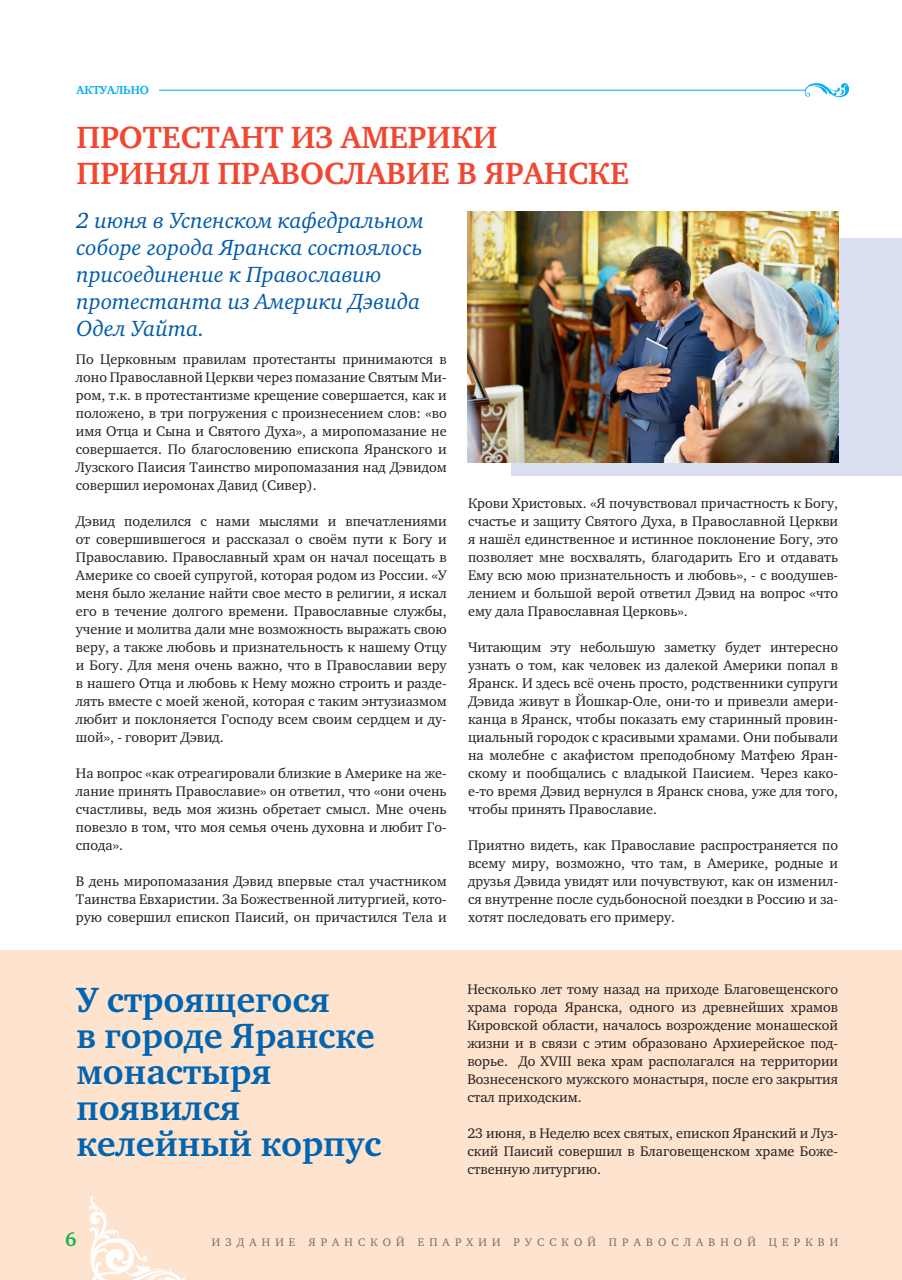
<style>
.page{position:relative;width:902px;height:1280px;background:#fff}
.page>*{position:absolute;margin:0;border:0;box-sizing:border-box;transform-origin:0 0}
.t1{font:700 36px/36px "Charter C";color:#0164b1}
.t2{font:700 31.5px/36px "Charter C";color:#ef4732}
.t3{font:italic 22.5px/27px "Charter C";color:#015aaa}
.t4{font:700 19.5px "Charter C";color:#1ab04b}
.t5{font:14.25px/18px "Charter C";color:#231f20;text-align:justify}
.t6{font:700 12px "Charter C";color:#00aeef}
.t7{font:11.25px "Charter C";letter-spacing:.46em;color:#6c6d70}
</style>
<div class="page">
<div style="left:0;top:950px;width:901px;height:330px;background:#fee3ce"></div>
<hr style="left:159px;top:90px;width:646px;height:1px;background:#00aeef">
<svg style="left:804px;top:83px;width:45px;height:14px"></svg>
<div style="left:512px;top:238px;width:389px;height:238px;background:#d9def0"></div>
<img style="left:467px;top:211px;width:371px;height:252px">
<svg style="left:89px;top:1196px;width:97px;height:84px"></svg>
<p class="t6" style="left:77px;top:84px;width:74px">АКТУАЛЬНО</p>
<h2 class="t2" style="left:77px;top:120px;width:553px">ПРОТЕСТАНТ ИЗ АМЕРИКИ<br>ПРИНЯЛ ПРАВОСЛАВИЕ В ЯРАНСКЕ</h2>
<h3 class="t3" style="left:77px;top:207px;width:349px">2 июня в Успенском кафедральном соборе города Яранска состоялось присоединение к Православию протестанта из Америки Дэвида<br>Одел Уайта.</h3>
<p class="t5" style="left:76px;top:351px;width:372px">По Церковным правилам протестанты принимаются в лоно Православной Церкви через помазание Святым Ми&shy;ром, т.к. в протестантизме крещение совершается, как и положено, в три погружения с произнесением слов: «во имя Отца и Сына и Святого Духа», а миропомазание не совершается. По благословению епископа Яранского и Лузского Паисия Таинство миропомазания над Дэвидом совершил иеромонах Давид (Сивер).</p>
<p class="t5" style="left:76px;top:513px;width:372px">Дэвид поделился с нами мыслями и впечатлениями от совершившегося и рассказал о своём пути к Богу и Православию. Православный храм он начал посещать в Америке со своей супругой, которая родом из России. «У меня было желание найти свое место в религии, я искал его в течение долгого времени. Православные службы, учение и молитва дали мне возможность выражать свою веру, а также любовь и признательность к нашему Отцу и Богу. Для меня очень важно, что в Православии веру в нашего Отца и любовь к Нему можно строить и разде&shy;лять вместе с моей женой, которая с таким энтузиазмом любит и поклоняется Господу всем своим сердцем и ду&shy;шой», - говорит Дэвид.</p>
<p class="t5" style="left:76px;top:765px;width:372px">На вопрос «как отреагировали близкие в Америке на же&shy;лание принять Православие» он ответил, что «они очень счастливы, ведь моя жизнь обретает смысл. Мне очень повезло в том, что моя семья очень духовна и любит Го&shy;спода».</p>
<p class="t5" style="left:76px;top:873px;width:372px">В день миропомазания Дэвид впервые стал участником Таинства Евхаристии. За Божественной литургией, кото&shy;рую совершил епископ Паисий, он причастился Тела и</p>
<p class="t5" style="left:468px;top:495px;width:371px">Крови Христовых. «Я почувствовал причастность к Богу, счастье и защиту Святого Духа, в Православной Церкви я нашёл единственное и истинное поклонение Богу, это позволяет мне восхвалять, благодарить Его и отдавать Ему всю мою признательность и любовь», - с воодушев&shy;лением и большой верой ответил Дэвид на вопрос «что ему дала Православная Церковь».</p>
<p class="t5" style="left:468px;top:639px;width:371px">Читающим эту небольшую заметку будет интересно узнать о том, как человек из далекой Америки попал в Яранск. И здесь всё очень просто, родственники супруги Дэвида живут в Йошкар-Оле, они-то и привезли амери&shy;канца в Яранск, чтобы показать ему старинный провин&shy;циальный городок с красивыми храмами. Они побывали на молебне с акафистом преподобному Матфею Яран&shy;скому и пообщались с владыкой Паисием. Через како&shy;е-то время Дэвид вернулся в Яранск снова, уже для того, чтобы принять Православие.</p>
<p class="t5" style="left:468px;top:837px;width:371px">Приятно видеть, как Православие распространяется по всему миру, возможно, что там, в Америке, родные и друзья Дэвида увидят или почувствуют, как он изменил&shy;ся внутренне после судьбоносной поездки в Россию и за&shy;хотят последовать его примеру.</p>
<h1 class="t1" style="left:77px;top:983px;width:306px">У строящегося<br>в городе Яранске монастыря появился келейный корпус</h1>
<p class="t5" style="left:467px;top:981px;width:372px">Несколько лет тому назад на приходе Благовещенского храма города Яранска, одного из древнейших храмов Кировской области, началось возрождение монашеской жизни и в связи с этим образовано Архиерейское под&shy;ворье. До XVIII века храм располагался на территории Вознесенского мужского монастыря, после его закрытия стал приходским.</p>
<p class="t5" style="left:467px;top:1124px;width:372px">23 июня, в Неделю всех святых, епископ Яранский и Луз&shy;ский Паисий совершил в Благовещенском храме Боже&shy;ственную литургию.</p>
<h3 class="t4" style="left:65px;top:1229px;width:13px">6</h3>
<p class="t7" style="left:212px;top:1236px;width:627px">ИЗДАНИЕ ЯРАНСКОЙ ЕПАРХИИ РУССКОЙ ПРАВОСЛАВНОЙ ЦЕРКВИ</p>
</div>
